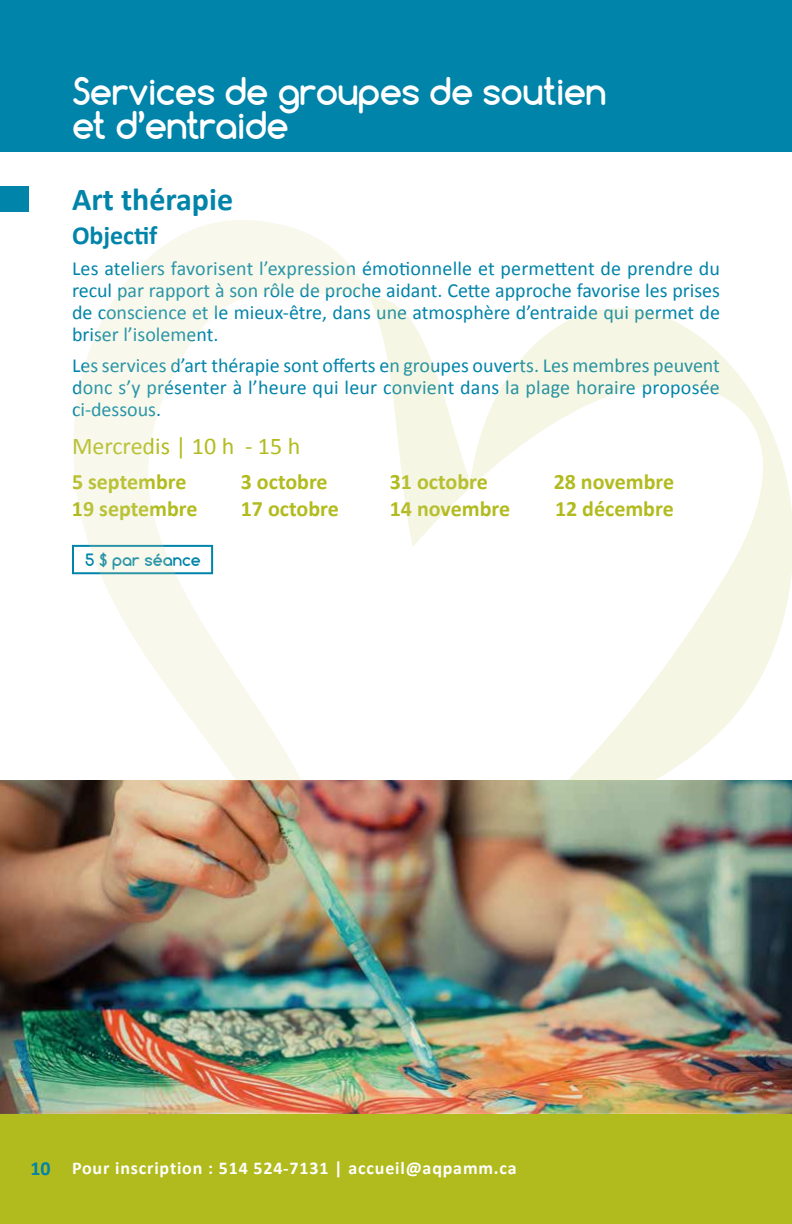
<style>
.page{position:relative;width:792px;height:1224px;background:#fff}
.page>*{position:absolute;margin:0;border:0;box-sizing:border-box;transform-origin:0 0}
.t1{font:700 36px/34px "Comfortaa";letter-spacing:-.02em;color:#fff}
.t2{font:700 32px "Calibri";color:#0084a9}
.t3{font:700 26px "Calibri";color:#0084a9}
.t4{font:24px "Calibri";color:#b2bb1e}
.t5{font:700 22px "Calibri";color:#b2bb1e}
.t6{font:20px/22px "Calibri";color:#0084a9;text-align:justify}
.t7{font:700 20px "Calibri";color:#0084a9}
.t8{font:700 18px "Calibri";letter-spacing:.045em;color:#fff}
.t9{font:700 16px "Comfortaa";color:#0084a9}
</style>
<div class="page">
<div style="left:0;top:1113px;width:792px;height:111px;background:#b2bb1e"></div>
<div style="left:0;top:0;width:792px;height:151px;background:#0084a9"></div>
<div style="left:0;top:186px;width:29px;height:26px;background:#0084a9"></div>
<hr style="left:791px;top:781px;width:1px;height:443px;background:#e6cf90">
<img style="left:0;top:781px;width:792px;height:332px">
<svg style="left:393px;top:304px;width:399px;height:477px"></svg>
<svg style="left:41px;top:220px;width:352px;height:561px"></svg>
<h1 class="t1" style="left:72px;top:74px;width:536px">Services de groupes de soutien et d’entraide</h1>
<h2 class="t2" style="left:72px;top:179px;width:163px">Art thérapie</h2>
<h3 class="t3" style="left:72px;top:219px;width:87px">Objectif</h3>
<p class="t6" style="left:72px;top:257px;width:650px">Les ateliers favorisent l’expression émotionnelle et permettent de prendre du recul par rapport à son rôle de proche aidant. Cette approche favorise les prises de conscience et le mieux-être, dans une atmosphère d’entraide qui permet de briser l’isolement.</p>
<p class="t6" style="left:72px;top:354px;width:649px">Les services d’art thérapie sont offerts en groupes ouverts. Les membres peuvent donc s’y présenter à l’heure qui leur convient dans la plage horaire proposée ci-dessous.</p>
<p class="t4" style="left:72px;top:431px;width:230px">Mercredis | 10 h - 15 h</p>
<p class="t5" style="left:72px;top:468px;width:116px">5 septembre</p>
<p class="t5" style="left:241px;top:468px;width:88px">3 octobre</p>
<p class="t5" style="left:390px;top:468px;width:100px">31 octobre</p>
<p class="t5" style="left:554px;top:468px;width:122px">28 novembre</p>
<p class="t5" style="left:72px;top:494px;width:127px">19 septembre</p>
<p class="t5" style="left:241px;top:494px;width:100px">17 octobre</p>
<p class="t5" style="left:390px;top:494px;width:122px">14 novembre</p>
<p class="t5" style="left:555px;top:494px;width:120px">12 décembre</p>
<p class="t9" style="left:85px;top:549px;width:117px">5 $ par séance</p>
<p class="t7" style="left:31px;top:1156px;width:22px">10</p>
<p class="t8" style="left:72px;top:1157px;width:446px">Pour inscription : 514 524-7131 | accueil@aqpamm.ca</p>
</div>
